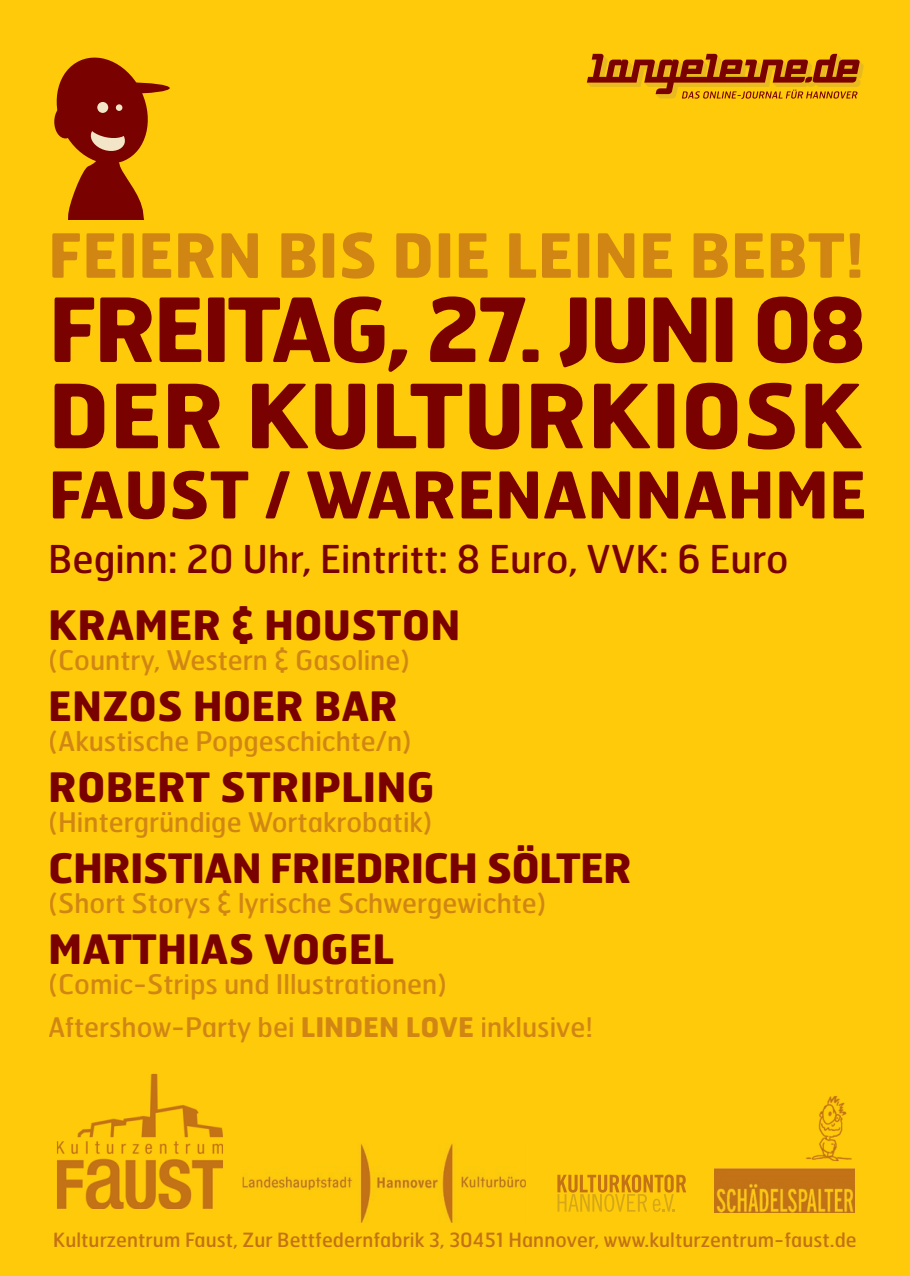
<style>
.page{position:relative;width:910px;height:1276px;background:#feca0a}
.page>*{position:absolute;margin:0;border:0;box-sizing:border-box;transform-origin:0 0}
.t1{font:700 88.2px/86.1px "Hermes";letter-spacing:-.04em;color:#790100}
.t2{font:700 64.2px "Hermes";color:#790100}
.t3{font:700 60.6px "Hermes";color:#d18614}
.t4{font:700 40.5px/81px "Hermes";color:#790100}
.t5{font:38.4px "Hermes";color:#790100}
.t6{font:27px/43.2px "Hermes";color:#d18614}
.t7{font:19.5px "Hermes";letter-spacing:.005em;color:#c37215}
.s1{font-weight:700}
</style>
<div class="page">
<svg style="left:587px;top:54px;width:277px;height:45px"></svg>
<img style="left:242px;top:1144px;width:284px;height:78px">
<svg style="left:557px;top:1174px;width:129px;height:38px"></svg>
<img style="left:806px;top:1096px;width:46px;height:65px">
<img style="left:57px;top:1073px;width:166px;height:136px">
<img style="left:714px;top:1168px;width:141px;height:44px">
<svg style="left:54px;top:57px;width:103px;height:162px"></svg>
<div style="left:116px;top:104px;width:6px;height:7px;background:#f3e5c7;border-radius:50%"></div>
<div style="left:85px;top:82px;width:85px;height:12px;background:#790100;border-radius:50%"></div>
<h3 class="t3" style="left:48px;top:216px;width:818px">FEIERN BIS DIE LEINE BEBT!</h3>
<h1 class="t1" style="left:48px;top:283px;width:820px">FREITAG, 27. JUNI 08<br>DER KULTURKIOSK</h1>
<h2 class="t2" style="left:48px;top:453px;width:820px">FAUST / WARENANNAHME</h2>
<h3 class="t5" style="left:48px;top:535px;width:742px">Beginn: 20 Uhr, Eintritt: 8 Euro, VVK: 6 Euro</h3>
<h3 class="t4" style="left:48px;top:583px;width:585px">KRAMER &amp; HOUSTON<br>ENZOS HOER BAR<br>ROBERT STRIPLING<br>CHRISTIAN FRIEDRICH SÖLTER<br>MATTHIAS VOGEL</h3>
<p class="t6" style="left:48px;top:637px;width:363px">(Country, Western &amp; Gasoline)</p>
<p class="t6" style="left:48px;top:718px;width:365px">(Akustische Popgeschichte/n)</p>
<p class="t6" style="left:48px;top:799px;width:386px">(Hintergründige Wortakrobatik)</p>
<p class="t6" style="left:48px;top:880px;width:500px">(Short Storys &amp; lyrische Schwergewichte)</p>
<p class="t6" style="left:48px;top:961px;width:546px">(Comic-Strips und Illustrationen)<br>Aftershow-Party bei <span class="s1">LINDEN LOVE</span> inklusive!</p>
<p class="t7" style="left:53px;top:1227px;width:805px">Kulturzentrum Faust, Zur Bettfedernfabrik 3, 30451 Hannover, www.kulturzentrum-faust.de</p>
</div>
